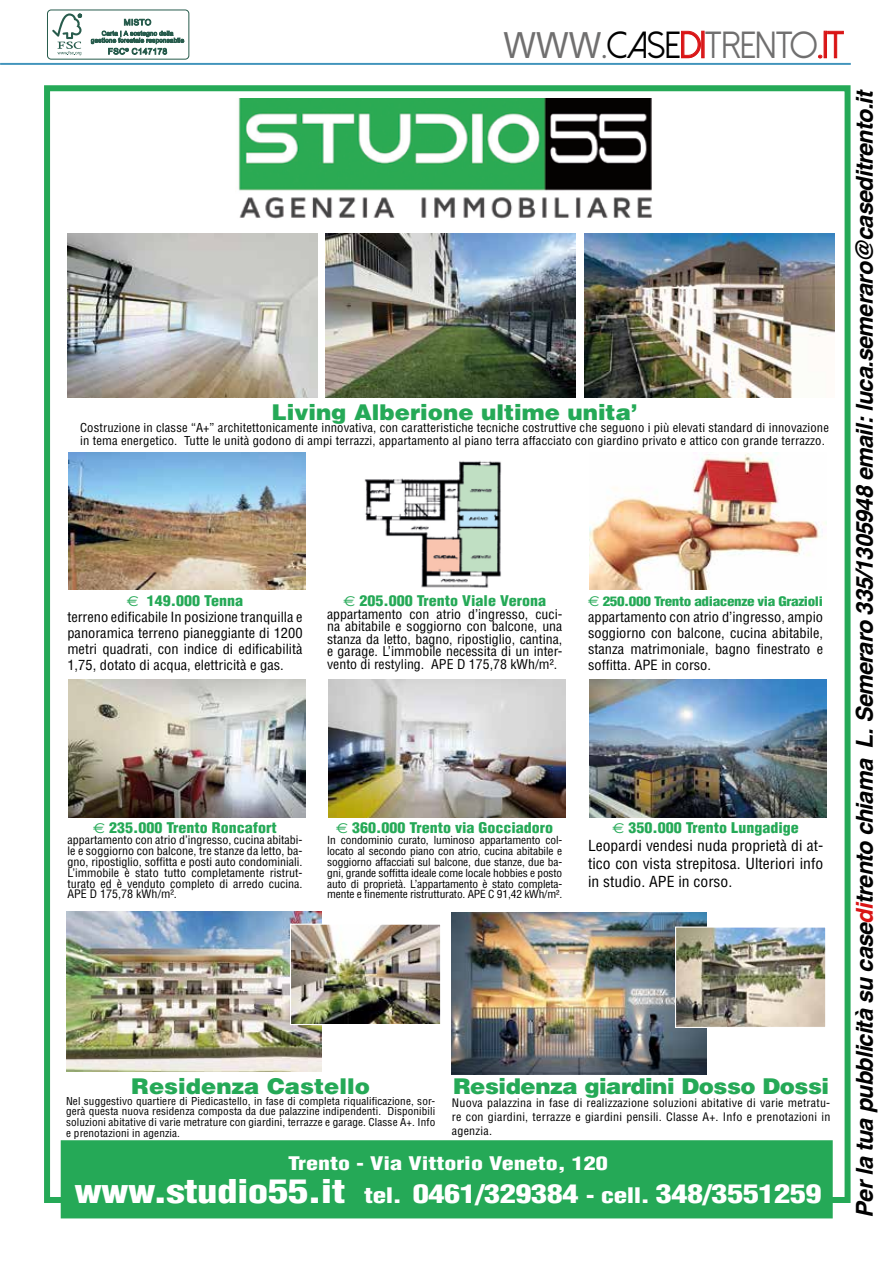
<style>
.page{position:relative;width:893px;height:1263px;background:#fff}
.page>*{position:absolute;margin:0;border:0;box-sizing:border-box;transform-origin:0 0}
.t1{font:37.65px "Dolce Vita";color:#706f6f;scale:.96 1}
.t2{font:900 condensed 31.95px "Helvetica";letter-spacing:-.04em;color:#fff;scale:1.29 1}
.t3{font:900 condensed 25.2px "Helvetica";letter-spacing:-.015em;color:#fff;scale:1.29 1}
.t4{font:italic 700 23.25px "Helvetica";color:#000}
.t5{font:900 21.75px "Helvetica";color:#25a957;scale:1.05 1}
.t6{font:900 21.75px "Helvetica";letter-spacing:-.02em;color:#25a957;scale:1.05 1}
.t7{font:900 condensed 18.3px "Helvetica";color:#fff;scale:1.31 1}
.t8{font:900 condensed 18.3px "Helvetica";letter-spacing:-.03em;color:#fff;scale:1.31 1}
.t9{font:condensed 14.85px/17.9px "Helvetica";color:#000;text-align:justify;scale:1.05 1}
.t10{font:900 condensed 14.4px "Helvetica";color:#25a957;scale:1.11 1}
.t11{font:condensed 13.8px/16px "Helvetica";color:#000;text-align:justify;scale:1.05 1}
.t12{font:condensed 13.2px/12.6px "Helvetica";color:#000;text-align:justify;scale:1.05 1}
.t13{font:900 condensed 12.75px "Helvetica";letter-spacing:-.025em;color:#25a957;scale:1.18 1}
.t14{font:condensed 12px/12.6px "Helvetica";letter-spacing:.01em;color:#000;scale:1.05 1}
.t15{font:condensed 11.4px/10.8px "Helvetica";letter-spacing:.01em;color:#000;text-align:justify;scale:1.05 1}
.t16{font:condensed 10.8px/10.8px "Helvetica";letter-spacing:-.01em;color:#000;text-align:justify;scale:1.05 1}
.t17{font:condensed 10.65px/10.8px "Helvetica";letter-spacing:.01em;color:#000;text-align:justify;scale:1.05 1}
.s1{font-family:"Arial";font-size:36px}
.s2{font-size:36px}
.s3{color:#000}
.s4{color:#d91415}
.s5{font-size:30.15px;color:#d91415}
.s6{font-family:"Euro Sans";font-weight:400;font-stretch:normal}
.s7{font-family:"Euro Sans";font-weight:400;font-stretch:normal;font-size:14.4px}
.s8{font-size:31.95px}
.s9{font-size:20.85px}
.s10{font-size:25.2px}
</style>
<div class="page">
<hr style="left:0;top:63px;width:851px;height:2px;background:#4194bc">
<div style="left:47px;top:10px;width:142px;height:49px;border:1px solid #285c4d;border-radius:4px"></div>
<svg style="left:52px;top:13px;width:30px;height:42px"></svg>
<svg style="left:91px;top:19px;width:93px;height:36px"></svg>
<div style="left:44px;top:85px;width:806px;height:1118px;border:6px solid #25a957"></div>
<img style="left:238px;top:99px;width:414px;height:120px">
<div style="left:61px;top:1140px;width:772px;height:78px;background:#25a957"></div>
<img style="left:328px;top:680px;width:237px;height:137px">
<img style="left:589px;top:680px;width:237px;height:137px">
<img style="left:68px;top:680px;width:238px;height:137px">
<img style="left:68px;top:453px;width:238px;height:137px">
<img style="left:364px;top:461px;width:137px;height:127px">
<img style="left:589px;top:453px;width:237px;height:137px">
<img style="left:451px;top:912px;width:256px;height:162px">
<img style="left:677px;top:928px;width:147px;height:98px">
<div style="left:675px;top:926px;width:151px;height:102px;border:1px solid #fff"></div>
<img style="left:66px;top:911px;width:255px;height:160px">
<img style="left:292px;top:926px;width:147px;height:97px">
<div style="left:290px;top:924px;width:151px;height:101px;border:1px solid #fff"></div>
<img style="left:326px;top:233px;width:250px;height:165px">
<img style="left:584px;top:233px;width:250px;height:165px">
<img style="left:67px;top:233px;width:250px;height:165px">
<h1 class="t1" style="left:503px;top:26px;width:356px"><span class="s1">WWW</span><span class="s2">.</span><span class="s3">CASE</span><span class="s4">DI</span>TRENTO<span class="s5">.</span><span class="s4">IT</span></h1>
<h3 class="t5" style="left:272px;top:398px;width:350px">Living Alberione ultime unita’</h3>
<p class="t14" style="left:80px;top:421px;width:715px">Costruzione in classe “A+” architettonicamente innovativa, con caratteristiche tecniche costruttive che seguono i più elevati standard di innovazione in tema energetico. Tutte le unità godono di ampi terrazzi, appartamento al piano terra affacciato con giardino privato e attico con grande terrazzo.</p>
<p class="t10" style="left:127px;top:592px;width:106px"><span class="s6">€</span> 149.000 Tenna</p>
<p class="t11" style="left:67px;top:609px;width:225px">terreno edificabile In posizione tranquilla e panoramica terreno pianeggiante di 1200 metri quadrati, con indice di edificabilità 1,75, dotato di acqua, elettricità e gas.</p>
<p class="t10" style="left:343px;top:592px;width:184px"><span class="s6">€</span> 205.000 Trento Viale Verona</p>
<p class="t12" style="left:327px;top:607px;width:225px">appartamento con atrio d’ingresso, cuci&shy;na abitabile e soggiorno con balcone, una stanza da letto, bagno, ripostiglio, cantina, e garage. L’immobile necessita di un inter&shy;vento di restyling. APE D 175,78 kWh/m².</p>
<p class="t13" style="left:588px;top:593px;width:200px"><span class="s7">€</span> 250.000 Trento adiacenze via Grazioli</p>
<p class="t11" style="left:588px;top:609px;width:225px">appartamento con atrio d’ingresso, ampio soggiorno con balcone, cucina abitabile, stanza matrimoniale, bagno finestrato e soffitta. APE in corso.</p>
<p class="t10" style="left:93px;top:819px;width:167px"><span class="s6">€</span> 235.000 Trento Roncafort</p>
<p class="t15" style="left:67px;top:834px;width:225px">appartamento con atrio d’ingresso, cucina abitabi&shy;le e soggiorno con balcone, tre stanze da letto, ba&shy;gno, ripostiglio, soffitta e posti auto condominiali.<br>L’immobile è stato tutto completamente ristrut&shy;turato ed è venduto completo di arredo cucina.<br>APE D 175,78 kWh/m².</p>
<p class="t10" style="left:336px;top:819px;width:197px"><span class="s6">€</span> 360.000 Trento via Gocciadoro</p>
<p class="t16" style="left:327px;top:835px;width:225px">In condominio curato, luminoso appartamento col&shy;locato al secondo piano con atrio, cucina abitabile e soggiorno affacciati sul balcone, due stanze, due ba&shy;gni, grande soffitta ideale come locale hobbies e posto auto di proprietà. L’appartamento è stato completa&shy;mente e finemente ristrutturato. APE C 91,42 kWh/m².</p>
<p class="t10" style="left:612px;top:819px;width:169px"><span class="s6">€</span> 350.000 Trento Lungadige</p>
<h3 class="t9" style="left:588px;top:837px;width:225px">Leopardi vendesi nuda proprietà di at&shy;tico con vista strepitosa. Ulteriori info in studio. APE in corso.</h3>
<h3 class="t5" style="left:131px;top:1071px;width:229px">Residenza Castello</h3>
<p class="t17" style="left:66px;top:1095px;width:353px">Nel suggestivo quartiere di Piedicastello, in fase di completa riqualificazione, sor&shy;gerà questa nuova residenza composta da due palazzine indipendenti. Disponibili soluzioni abitative di varie metrature con giardini, terrazze e garage. Classe A+. Info e prenotazioni in agenzia.</p>
<h3 class="t6" style="left:453px;top:1071px;width:360px">Residenza giardini Dosso Dossi</h3>
<p class="t15" style="left:452px;top:1096px;width:362px;line-height:13.8px">Nuova palazzina in fase di realizzazione soluzioni abitative di varie metratu&shy;re con giardini, terrazze e giardini pensili. Classe A+. Info e prenotazioni in agenzia.</p>
<h3 class="t8" style="left:299px;top:1151px;width:83px">Trento - Via</h3>
<h3 class="t8" style="left:461px;top:1151px;width:104px">io Veneto, 120</h3>
<h3 class="t3" style="left:74px;top:1178px;width:581px"><span class="s8">www.studio55.it</span> <span class="s9">tel.</span> 0461/329384 <span class="s9">- cell.</span> 348/3551259</h3>
<h3 class="t7" style="left:288px;top:1152px;width:246px">Trento - Via Vittorio Veneto, 120</h3>
<h2 class="t2" style="left:149px;top:1171px;width:410px">.studio55.tn.it <span class="s9">tel.</span> <span class="s10">0461/ 0 270</span> <span class="s9">- ce l.</span> <span class="s10">3</span></h2>
<h3 class="t3" style="left:786px;top:1178px;width:26px">59</h3>
<h3 class="t4" style="left:845px;top:1217px;width:1130px;rotate:-90deg">Per la tua pubblicità su case<span class="s4">di</span>trento chiama L. Semeraro 335/1305948 email: luca.semeraro@caseditrento.it</h3>
</div>
